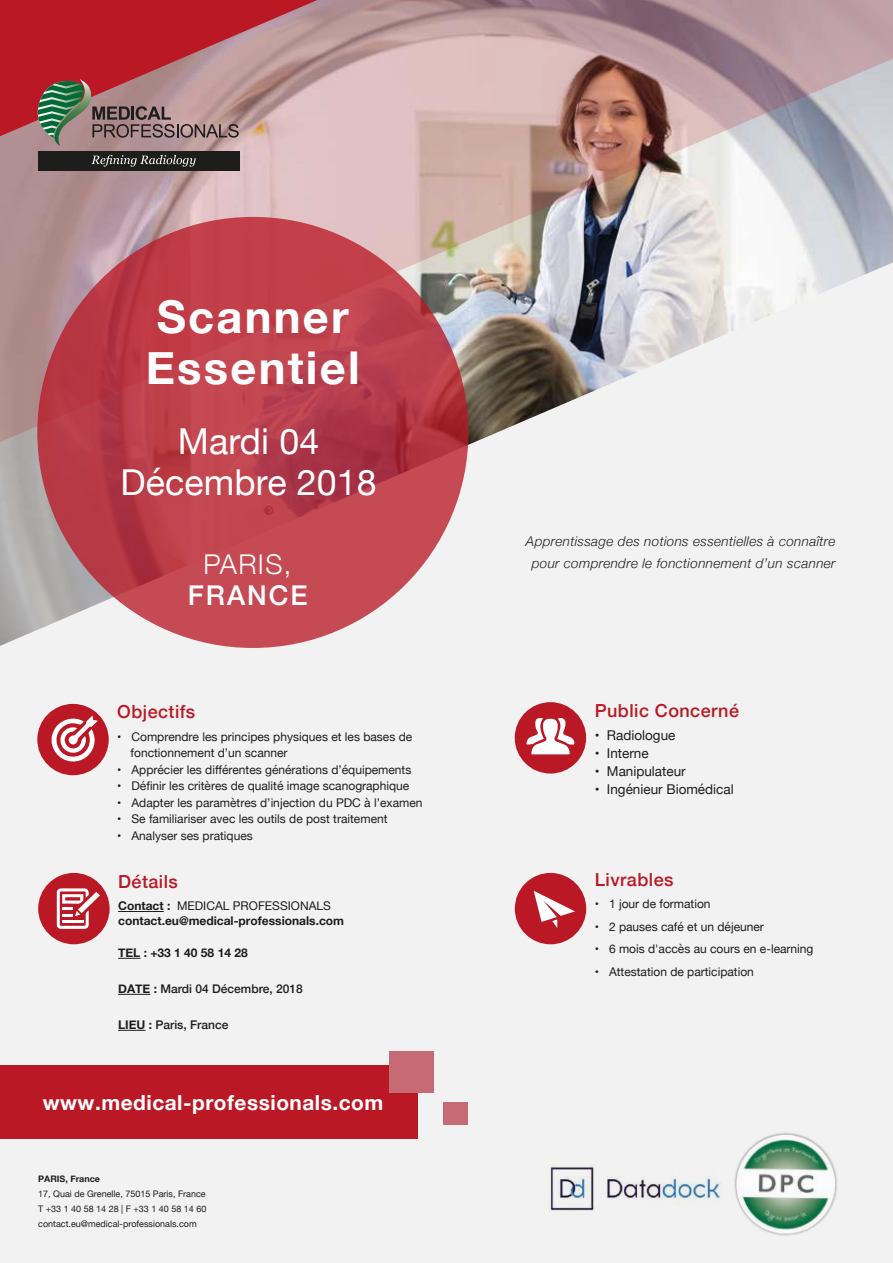
<style>
.page{position:relative;width:893px;height:1263px;background:#fff}
.page>*{position:absolute;margin:0;border:0;box-sizing:border-box;transform-origin:0 0}
.t1{font:700 45.3px/51.8px "Helvetica Neue";letter-spacing:.05em;color:#fff}
.t2{font:35.7px/40.8px "Helvetica Neue";letter-spacing:.005em;color:#fff;text-align:center}
.t3{font:300 27.3px "Helvetica Neue";letter-spacing:.05em;color:#fff}
.t4{font:500 27.3px "Helvetica Neue";letter-spacing:.075em;color:#fff}
.t5{font:700 20.85px "Helvetica Neue";letter-spacing:.025em;color:#fff}
.t6{font:500 18px "Helvetica Neue";letter-spacing:.025em;color:#ba1825}
.t7{font:italic 300 13.5px/22.5px "Helvetica Neue";letter-spacing:.025em;color:#1d1d1b;text-align:center}
.t8{font:13.5px "Helvetica Neue";color:#1d1d1b}
.t9{font:12px/16.5px "Helvetica Neue";color:#1d1d1b}
.t10{font:700 12px/14.4px "Helvetica Neue";color:#1d1d1b}
.t11{font:500 12px "Helvetica Neue";color:#1d1d1b}
.t12{font:9px/15px "Helvetica Neue";color:#1d1d1b;text-align:justify}
.t13{font:700 9px "Helvetica Neue";color:#1d1d1b}
.s1{font-weight:400}
.s2{font-weight:700}
</style>
<div class="page">
<div style="left:0;top:444px;width:893px;height:819px;background:#f2f2f2"></div>
<img style="left:0;top:0;width:893px;height:444px">
<div style="left:0;top:1065px;width:418px;height:74px;background:#ba1825"></div>
<div style="left:389px;top:1051px;width:45px;height:42px;background:#c66b76"></div>
<div style="left:443px;top:1102px;width:24px;height:23px;background:#c66b76"></div>
<svg style="left:37px;top:217px;width:431px;height:431px;background:#bc3f4b"></svg>
<svg style="left:0;top:0;width:317px;height:146px;background:#b15c61"></svg>
<div style="left:38px;top:150px;width:201px;height:20px;background:#1d1d1b"></div>
<svg style="left:91px;top:155px;width:105px;height:12px"></svg>
<div style="left:515px;top:702px;width:71px;height:71px;background:#ba1825;border-radius:50%"></div>
<svg style="left:526px;top:718px;width:49px;height:36px"></svg>
<div style="left:37px;top:704px;width:72px;height:71px;background:#ba1825;border-radius:50%"></div>
<svg style="left:52px;top:715px;width:46px;height:46px"></svg>
<hr style="left:118px;top:911px;width:46px;height:1px;background:#1d1d1b">
<svg style="left:118px;top:958px;width:22px;height:1px"></svg>
<hr style="left:118px;top:994px;width:32px;height:1px;background:#1d1d1b">
<svg style="left:118px;top:1030px;width:27px;height:1px"></svg>
<div style="left:38px;top:873px;width:72px;height:71px;background:#ba1825;border-radius:50%"></div>
<svg style="left:78px;top:892px;width:22px;height:21px"></svg>
<svg style="left:57px;top:888px;width:32px;height:41px"></svg>
<div style="left:515px;top:873px;width:71px;height:71px;background:#ba1825;border-radius:50%"></div>
<svg style="left:534px;top:891px;width:41px;height:37px"></svg>
<img style="left:544px;top:1148px;width:179px;height:84px">
<img style="left:730px;top:1128px;width:110px;height:113px">
<h1 class="t1" style="left:146px;top:292px;width:216px">Scanner<br>Essentiel</h1>
<h2 class="t2" style="left:121px;top:423px;width:258px">Mardi 04<br>Décembre 2018</h2>
<h3 class="t3" style="left:203px;top:542px;width:90px">PARIS,</h3>
<h3 class="t4" style="left:188px;top:573px;width:121px">FRANCE</h3>
<h3 class="t6" style="left:117px;top:697px;width:79px">Objectifs</h3>
<p class="t9" style="left:131px;top:729px;width:283px;text-indent:-13px">• Comprendre les principes physiques et les bases de fonctionnement d’un scanner</p>
<p class="t9" style="left:117px;top:762px;width:296px">• Apprécier les différentes générations d’équipements</p>
<p class="t9" style="left:117px;top:778px;width:294px">• Définir les critères de qualité image scanographique</p>
<p class="t9" style="left:117px;top:795px;width:307px">• Adapter les paramètres d’injection du PDC à l’examen</p>
<p class="t9" style="left:117px;top:811px;width:272px">• Se familiariser avec les outils de post traitement</p>
<p class="t9" style="left:117px;top:828px;width:137px">• Analyser ses pratiques</p>
<h3 class="t6" style="left:118px;top:867px;width:61px">Détails</h3>
<p class="t10" style="left:118px;top:899px;width:227px">Contact : <span class="s1">MEDICAL PROFESSIONALS </span>contact.eu@medical-professionals.com</p>
<p class="t10" style="left:118px;top:946px;width:131px">TEL : +33 1 40 58 14 28</p>
<p class="t11" style="left:118px;top:979px;width:186px"><span class="s2">DATE :</span> Mardi 04 Décembre, 2018</p>
<p class="t11" style="left:118px;top:1015px;width:112px"><span class="s2">LIEU :</span> Paris, France</p>
<h3 class="t5" style="left:43px;top:1086px;width:342px">www.medical-professionals.com</h3>
<p class="t13" style="left:38px;top:1172px;width:63px">PARIS, France</p>
<p class="t12" style="left:38px;top:1187px;width:170px">17, Quai de Grenelle, 75015 Paris, France T +33 1 40 58 14 28 | F +33 1 40 58 14 60 contact.eu@medical-professionals.com</p>
<p class="t7" style="left:526px;top:529px;width:311px">Apprentissage des notions essentielles à connaître pour comprendre le fonctionnement d’un scanner</p>
<h3 class="t6" style="left:595px;top:696px;width:146px">Public Concerné</h3>
<p class="t8" style="left:595px;top:726px;width:82px">• Radiologue</p>
<p class="t8" style="left:595px;top:744px;width:55px">• Interne</p>
<p class="t8" style="left:595px;top:762px;width:93px">• Manipulateur</p>
<p class="t8" style="left:595px;top:780px;width:140px">• Ingénieur Biomédical</p>
<h3 class="t6" style="left:595px;top:865px;width:80px">Livrables</h3>
<p class="t9" style="left:595px;top:896px;width:117px">• 1 jour de formation</p>
<p class="t9" style="left:595px;top:919px;width:171px">• 2 pauses café et un déjeuner</p>
<p class="t9" style="left:595px;top:941px;width:220px">• 6 mois d'accès au cours en e-learning</p>
<p class="t9" style="left:595px;top:964px;width:161px">• Attestation de participation</p>
</div>
